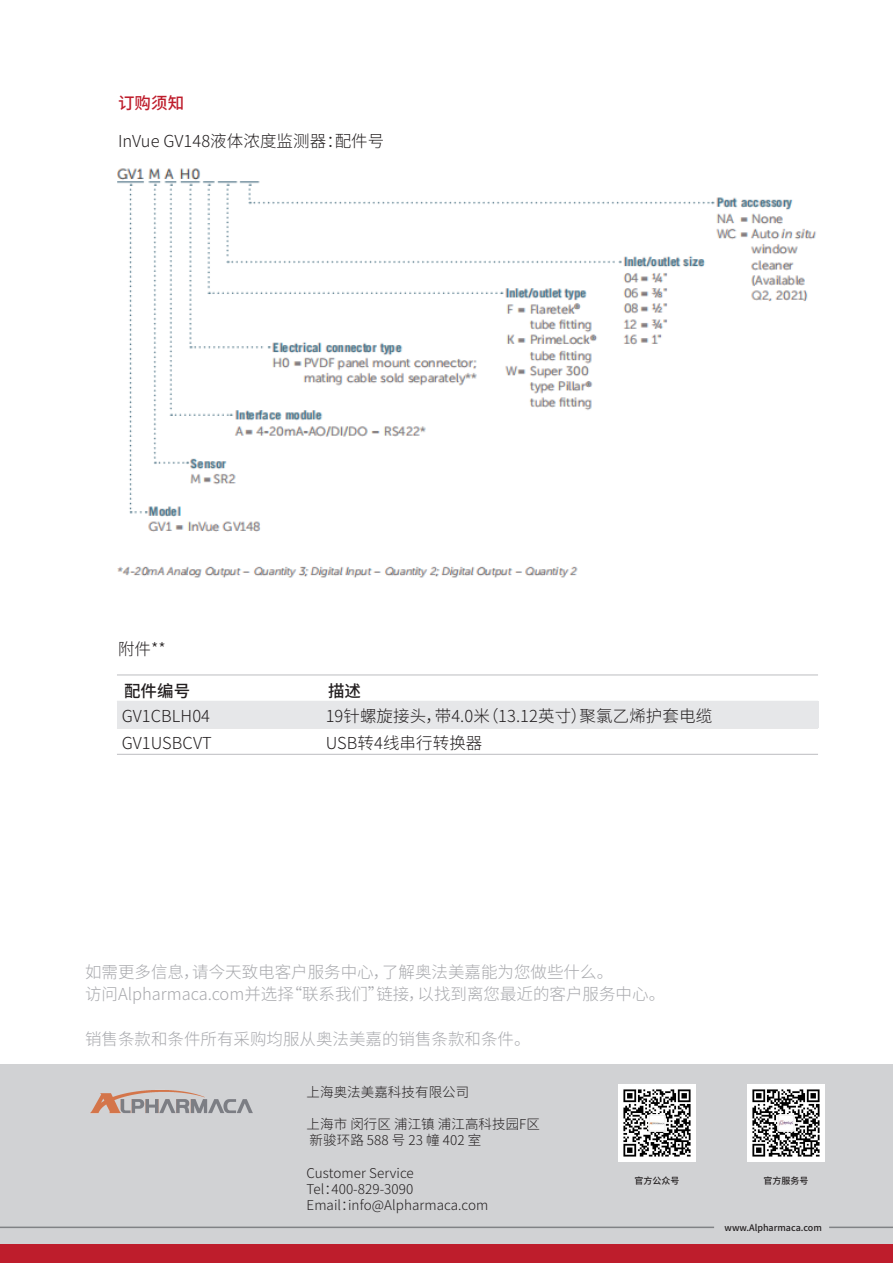
<style>
.page{position:relative;width:893px;height:1263px;background:#fff}
.page>*{position:absolute;margin:0;border:0;box-sizing:border-box;transform-origin:0 0}
.t1{font:300 16.5px/22.5px "Source Han Sans CN";color:#a8a9ad}
.t2{font:300 16.5px/26.2px "Source Han Sans CN";letter-spacing:.005em;color:#231f20}
.t3{font:500 16.5px "Source Han Sans CN";letter-spacing:.005em;color:#231f20}
.t4{font:500 16.5px "Source Han Sans CN";color:#be1d2c}
.t5{font:300 13.5px/16.2px "Source Han Sans CN";letter-spacing:.005em;color:#231f20}
.t6{font:500 9px "Source Han Sans CN";color:#231f20}
</style>
<div class="page">
<hr style="left:117px;top:754px;width:701px;height:1px;background:#bcbdc0">
<hr style="left:117px;top:675px;width:701px;height:1px;background:#bcbdc0">
<div style="left:117px;top:701px;width:701px;height:27px;background:#e6e7e9"></div>
<div style="left:0;top:1065px;width:893px;height:180px;background:#d1d2d4"></div>
<div style="left:0;top:1245px;width:893px;height:18px;background:#be1d2c"></div>
<hr style="left:0;top:1226px;width:714px;height:2px;background:#808285">
<hr style="left:829px;top:1226px;width:64px;height:2px;background:#808285">
<img style="left:90px;top:1090px;width:163px;height:24px">
<img style="left:748px;top:1085px;width:76px;height:76px">
<img style="left:619px;top:1085px;width:76px;height:76px">
<img style="left:117px;top:168px;width:699px;height:410px">
<p class="t4" style="left:118px;top:94px;width:68px">订购须知</p>
<p class="t2" style="left:118px;top:128px;width:268px">InVue GV148液体浓度监测器：配件号</p>
<p class="t2" style="left:118px;top:636px;width:49px">附件**</p>
<p class="t3" style="left:124px;top:681px;width:68px">配件编号</p>
<p class="t2" style="left:122px;top:703px;width:92px">GV1CBLH04<br>GV1USBCVT</p>
<p class="t3" style="left:328px;top:681px;width:35px">描述</p>
<p class="t2" style="left:326px;top:703px;width:388px">19针螺旋接头，带4.0米（13.12英寸）聚氯乙烯护套电缆<br>USB转4线串行转换器</p>
<p class="t1" style="left:85px;top:961px;width:582px">如需更多信息，请今天致电客户服务中心，了解奥法美嘉能为您做些什么。<br>访问Alpharmaca.com并选择“联系我们”链接，以找到离您最近的客户服务中心。</p>
<p class="t1" style="left:85px;top:1028px;width:447px">销售条款和条件所有采购均服从奥法美嘉的销售条款和条件。</p>
<p class="t5" style="left:307px;top:1084px;width:164px">上海奥法美嘉科技有限公司</p>
<p class="t5" style="left:307px;top:1116px;width:235px">上海市 闵行区 浦江镇 浦江高科技园F区新骏环路 588 号 23 幢 402 室</p>
<p class="t5" style="left:307px;top:1165px;width:183px">Customer Service<br>Tel：400-829-3090<br>Email：info@Alpharmaca.com</p>
<p class="t6" style="left:634px;top:1176px;width:46px">官方公众号</p>
<p class="t6" style="left:764px;top:1176px;width:46px">官方服务号</p>
<p class="t6" style="left:725px;top:1222px;width:99px">www.Alpharmaca.com</p>
</div>
